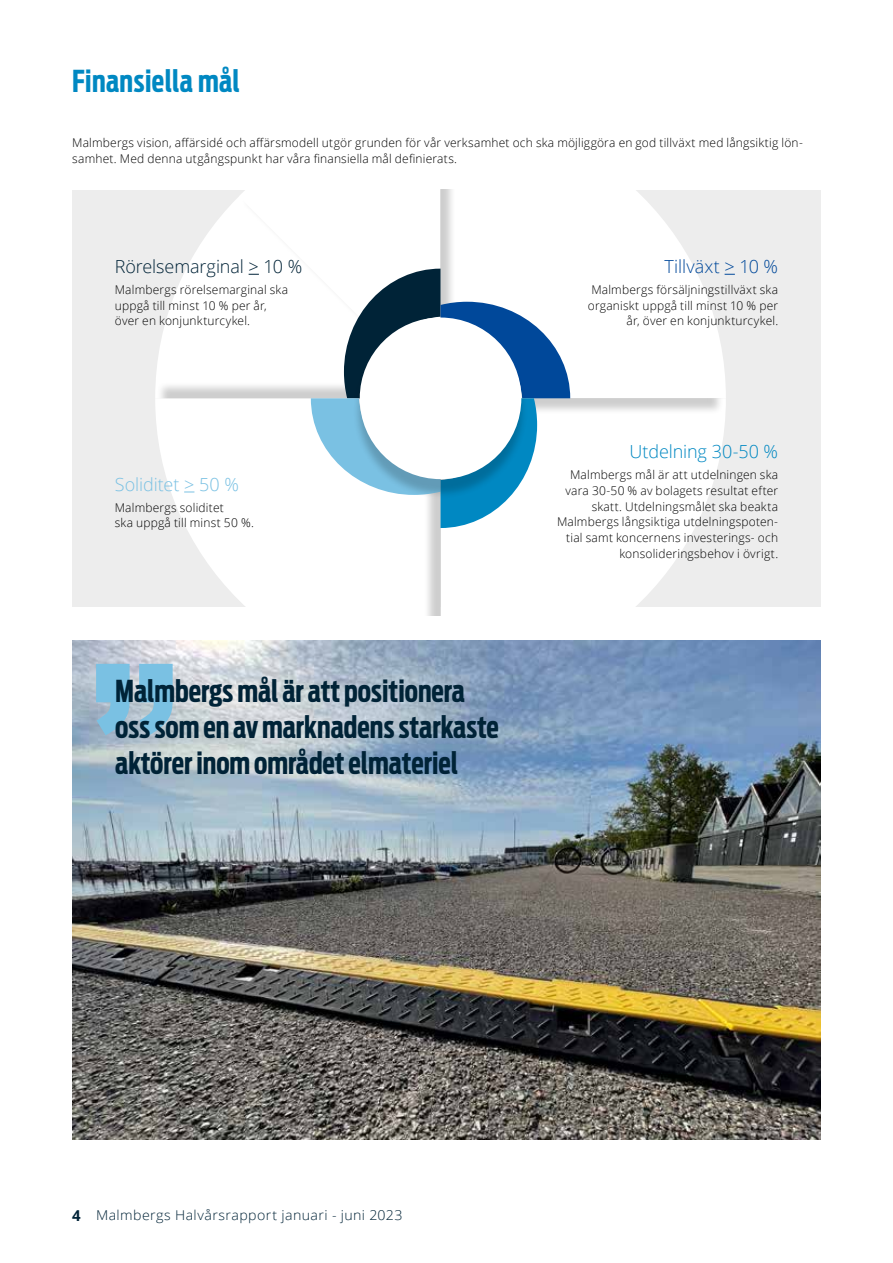
<style>
.page{position:relative;width:893px;height:1263px;background:#fff}
.page>*{position:absolute;margin:0;border:0;box-sizing:border-box;transform-origin:0 0}
.t1{font:700 extra-condensed 30px/36px "Antenna";color:#002337}
.t2{font:700 extra-condensed 30px "Antenna";letter-spacing:.015em;color:#0088c2}
.t3{font:300 18px "Open Sans";letter-spacing:-.005em;color:#002337}
.t4{font:300 18px "Open Sans";letter-spacing:-.005em;color:#0088c2}
.t5{font:300 18px "Open Sans";letter-spacing:-.005em;color:#7ac1e3}
.t6{font:300 18px "Open Sans";letter-spacing:.005em;color:#00489a}
.t7{font:300 13.5px "Open Sans";letter-spacing:.03em;color:#002337;scale:1.05 1}
.t8{font:300 12px/15.8px "Open Sans";letter-spacing:.015em;color:#000}
.s1{font-weight:700;font-size:15px}
</style>
<div class="page">
<div style="left:72px;top:190px;width:749px;height:417px;background:#ededed"></div>
<svg style="left:155px;top:197px;width:84px;height:201px;fill:#fff"></svg>
<svg style="left:155px;top:398px;width:269px;height:209px;fill:#fff"></svg>
<svg style="left:441px;top:398px;width:285px;height:209px;fill:#fff"></svg>
<div style="left:424px;top:115px;width:300px;height:299px;background:#000;opacity:.2"></div>
<svg style="left:456px;top:189px;width:270px;height:209px;background:#fcfcfc"></svg>
<div style="left:241px;top:110px;width:215px;height:298px;background:#000;opacity:.2"></div>
<div style="left:239px;top:189px;width:202px;height:209px;background:#fff"></div>
<svg style="left:311px;top:269px;width:259px;height:259px;background:#b4cada"></svg>
<div style="left:352px;top:323px;width:176px;height:176px;background:#000;opacity:.2"></div>
<div style="left:360px;top:317px;width:161px;height:162px;background:#fff;border-radius:50%"></div>
<div style="left:72px;top:57px;width:749px;height:132px;background:#fff"></div>
<img style="left:72px;top:641px;width:749px;height:499px">
<svg style="left:96px;top:664px;width:77px;height:71px;background:#8cc1dc"></svg>
<h1 class="t2" style="left:72px;top:62px;width:169px">Finansiella mål</h1>
<p class="t8" style="left:72px;top:135px;width:732px">Malmbergs vision, affärsidé och affärsmodell utgör grunden för vår verksamhet och ska möjliggöra en god tillväxt med långsiktig lön&shy;samhet. Med denna utgångspunkt har våra finansiella mål definierats.</p>
<h2 class="t3" style="left:115px;top:254px;width:189px">Rörelsemarginal &gt; 10 %</h2>
<p class="t8" style="left:115px;top:281px;width:175px">Malmbergs rörelsemarginal ska uppgå till minst 10 % per år, över en konjunkturcykel.</p>
<h2 class="t5" style="left:115px;top:472px;width:126px">Soliditet &gt; 50 %</h2>
<p class="t8" style="left:115px;top:499px;width:141px">Malmbergs soliditet<br>ska uppgå till minst 50 %.</p>
<h1 class="t1" style="left:115px;top:673px;width:385px">Malmbergs mål är att positionera oss som en av marknadens starkaste aktörer inom området elmateriel</h1>
<h2 class="t6" style="left:664px;top:254px;width:115px">Tillväxt &gt; 10 %</h2>
<p class="t8" style="left:588px;top:281px;width:192px;text-align:right">Malmbergs försäljningstillväxt ska organiskt uppgå till minst 10 % per år, över en konjunkturcykel.</p>
<h2 class="t4" style="left:629px;top:439px;width:150px">Utdelning 30-50 %</h2>
<p class="t8" style="left:557px;top:467px;width:223px;text-align:right">Malmbergs mål är att utdelningen ska vara 30-50 % av bolagets resultat efter skatt. Utdelningsmålet ska beakta Malmbergs långsiktiga utdelningspoten&shy;tial samt koncernens investerings- och konsolideringsbehov i övrigt.</p>
<p class="t7" style="left:72px;top:1206px;width:316px"><span class="s1">4</span> Malmbergs Halvårsrapport januari - juni 2023</p>
</div>
